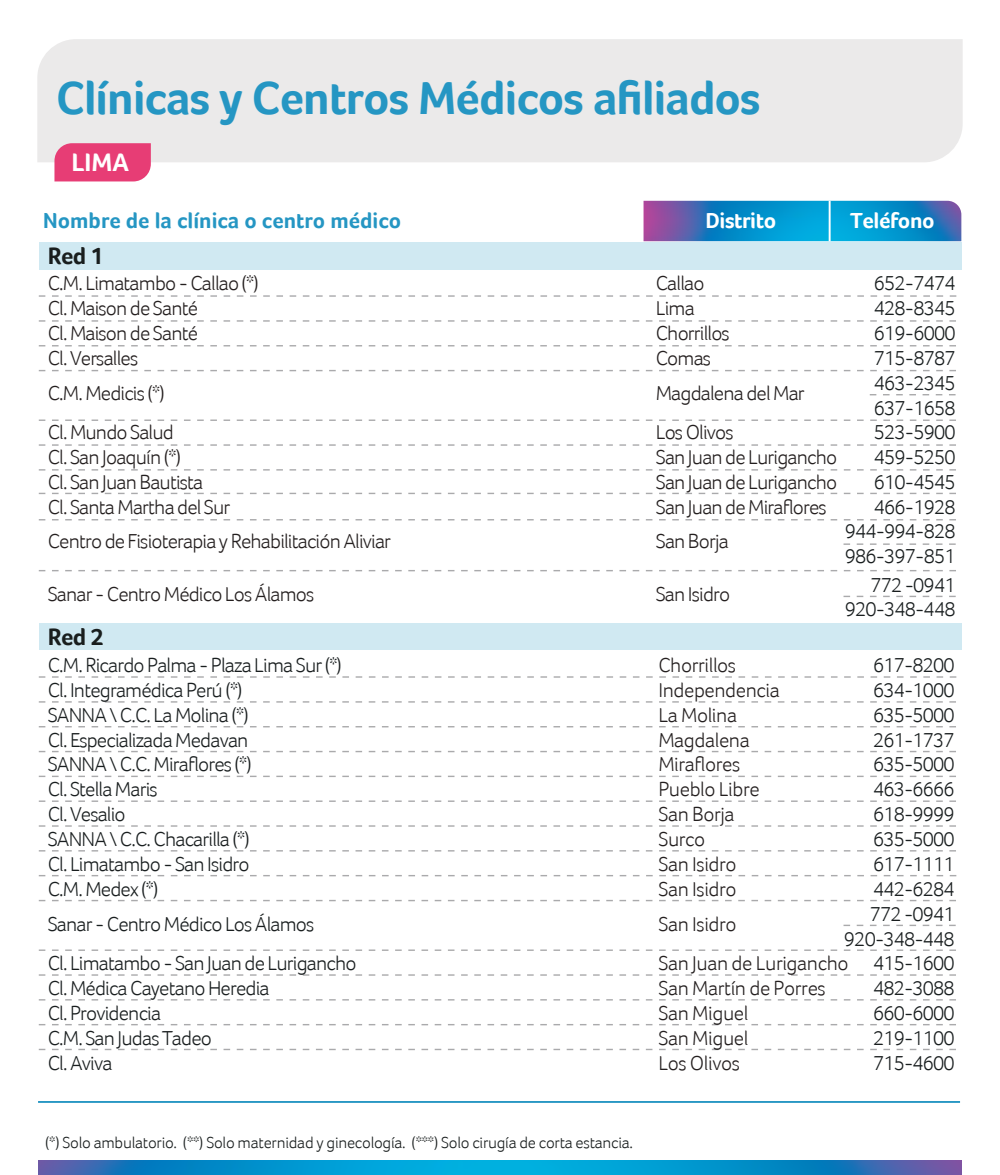
<style>
.page{position:relative;width:1000px;height:1175px;background:#fff}
.page>*{position:absolute;margin:0;border:0;box-sizing:border-box;transform-origin:0 0}
.t1{font:700 47.62px "Foco";letter-spacing:-.02em;color:#2596c3}
.t2{font:700 26.12px "Foco";color:#fff}
.t3{font:700 24.12px "Foco";letter-spacing:-.025em;color:#191e1e}
.t4{font:700 22.38px "Foco";color:#2596c3}
.t5{font:700 22.38px "Foco";letter-spacing:-.02em;color:#fff}
.t6{font:300 20.75px/24.9px "Foco";letter-spacing:-.04em;color:#191e1f}
.t7{font:300 20.75px/24.9px "Foco";letter-spacing:-.04em;color:#241f1f}
.t8{font:300 20.75px/24.9px "Foco";letter-spacing:-.02em;color:#241f1f}
.t9{font:300 16.38px "Foco";letter-spacing:-.015em;color:#191e1e}
</style>
<div class="page">
<div style="left:37px;top:39px;width:926px;height:123px;background:#ebeaea"></div>
<svg style="left:54px;top:143px;width:97px;height:38px;background:#e7457a"></svg>
<img style="left:644px;top:201px;width:317px;height:40px">
<hr style="left:829px;top:201px;width:2px;height:40px;background:#fff">
<hr style="left:38px;top:1101px;width:922px;height:2px;background:#2596c3">
<img style="left:39px;top:1161px;width:922px;height:14px">
<div style="left:39px;top:242px;width:922px;height:27px;background:#d0e9f2"></div>
<svg style="left:39px;top:295px;width:918px;height:2px"></svg>
<svg style="left:870px;top:394px;width:86px;height:1px"></svg>
<svg style="left:39px;top:493px;width:917px;height:1px"></svg>
<svg style="left:39px;top:469px;width:917px;height:2px"></svg>
<svg style="left:39px;top:444px;width:917px;height:2px"></svg>
<svg style="left:39px;top:420px;width:917px;height:1px"></svg>
<svg style="left:39px;top:370px;width:917px;height:1px"></svg>
<svg style="left:39px;top:345px;width:917px;height:1px"></svg>
<svg style="left:39px;top:320px;width:917px;height:2px"></svg>
<svg style="left:39px;top:676px;width:918px;height:2px"></svg>
<svg style="left:39px;top:850px;width:917px;height:2px"></svg>
<svg style="left:39px;top:825px;width:917px;height:2px"></svg>
<svg style="left:39px;top:800px;width:917px;height:2px"></svg>
<svg style="left:39px;top:776px;width:917px;height:1px"></svg>
<svg style="left:39px;top:751px;width:917px;height:1px"></svg>
<svg style="left:39px;top:726px;width:917px;height:1px"></svg>
<svg style="left:39px;top:701px;width:917px;height:2px"></svg>
<svg style="left:39px;top:875px;width:918px;height:1px"></svg>
<svg style="left:39px;top:900px;width:917px;height:1px"></svg>
<svg style="left:844px;top:925px;width:112px;height:1px"></svg>
<svg style="left:844px;top:596px;width:112px;height:1px"></svg>
<svg style="left:844px;top:543px;width:112px;height:2px"></svg>
<svg style="left:39px;top:950px;width:917px;height:1px"></svg>
<svg style="left:39px;top:974px;width:917px;height:2px"></svg>
<svg style="left:39px;top:999px;width:917px;height:2px"></svg>
<svg style="left:39px;top:1024px;width:917px;height:1px"></svg>
<svg style="left:39px;top:1049px;width:917px;height:1px"></svg>
<div style="left:39px;top:624px;width:922px;height:26px;background:#d0e9f2"></div>
<svg style="left:39px;top:570px;width:917px;height:1px"></svg>
<svg style="left:39px;top:519px;width:917px;height:1px"></svg>
<h1 class="t1" style="left:56px;top:70px;width:706px">Clínicas y Centros Médicos afiliados</h1>
<p class="t2" style="left:71px;top:147px;width:59px">LIMA</p>
<p class="t4" style="left:43px;top:207px;width:360px">Nombre de la clínica o centro médico</p>
<p class="t5" style="left:706px;top:207px;width:72px">Distrito</p>
<p class="t5" style="left:850px;top:207px;width:86px">Teléfono</p>
<p class="t3" style="left:48px;top:242px;width:58px">Red 1</p>
<p class="t7" style="left:48px;top:271px;width:213px">C.M. Limatambo - Callao (*)<br>Cl. Maison de Santé<br>Cl. Maison de Santé<br>Cl. Versalles</p>
<p class="t7" style="left:48px;top:373px;width:128px;line-height:39.8px">C.M. Medicis (*)<br>Cl. Mundo Salud</p>
<p class="t7" style="left:48px;top:445px;width:184px">Cl. San Joaquín (*)<br>Cl. San Juan Bautista<br>Cl. Santa Martha del Sur</p>
<p class="t7" style="left:656px;top:271px;width:76px">Callao<br>Lima<br>Chorrillos<br>Comas</p>
<p class="t7" style="left:656px;top:373px;width:150px;line-height:39.8px">Magdalena del Mar<br>Los Olivos</p>
<p class="t7" style="left:656px;top:445px;width:183px;text-align:justify">San Juan de Lurigancho San Juan de Lurigancho San Juan de Miraflores</p>
<p class="t6" style="left:874px;top:271px;width:83px;text-align:justify">652-7474<br>428-8345<br>619-6000<br>715-8787<br>463-2345<br>637-1658<br>523-5900<br>459-5250<br>610-4545<br>466-1928</p>
<p class="t7" style="left:48px;top:528px;width:345px">Centro de Fisioterapia y Rehabilitación Aliviar</p>
<p class="t7" style="left:656px;top:528px;width:75px">San Borja</p>
<p class="t6" style="left:845px;top:519px;width:112px">944-994-828<br>986-397-851</p>
<p class="t7" style="left:48px;top:582px;width:268px">Sanar - Centro Médico Los Álamos</p>
<p class="t7" style="left:656px;top:582px;width:76px">San Isidro</p>
<p class="t6" style="left:845px;top:572px;width:112px;text-align:right">772 -0941<br>920-348-448</p>
<p class="t3" style="left:48px;top:623px;width:58px">Red 2</p>
<p class="t6" style="left:48px;top:652px;width:296px">C.M. Ricardo Palma - Plaza Lima Sur (*)<br>Cl. Integramédica Perú (*)<br>SANNA \ C.C. La Molina (*)<br>Cl. Especializada Medavan<br>SANNA \ C.C. Miraflores (*)<br>Cl. Stella Maris<br>Cl. Vesalio<br>SANNA \ C.C. Chacarilla (*)<br>Cl. Limatambo - San Isidro<br>C.M. Medex (*)</p>
<p class="t6" style="left:48px;top:904px;width:310px;line-height:39.8px">Sanar - Centro Médico Los Álamos<br>Cl. Limatambo - San Juan de Lurigancho</p>
<p class="t6" style="left:48px;top:976px;width:223px">Cl. Médica Cayetano Heredia<br>Cl. Providencia<br>C.M. San Judas Tadeo<br>Cl. Aviva</p>
<p class="t8" style="left:658px;top:652px;width:123px">Chorrillos<br>Independencia<br>La Molina<br>Magdalena<br>Miraflores<br>Pueblo Libre<br>San Borja<br>Surco<br>San Isidro<br>San Isidro</p>
<p class="t8" style="left:658px;top:904px;width:192px;line-height:39.8px">San Isidro<br>San Juan de Lurigancho</p>
<p class="t8" style="left:658px;top:976px;width:169px">San Martín de Porres<br>San Miguel<br>San Miguel<br>Los Olivos</p>
<p class="t6" style="left:844px;top:652px;width:112px;text-align:right">617-8200<br>634-1000<br>635-5000<br>261-1737<br>635-5000<br>463-6666<br>618-9999<br>635-5000<br>617-1111<br>442-6284<br>772 -0941<br>920-348-448<br>415-1600<br>482-3088<br>660-6000<br>219-1100<br>715-4600</p>
<p class="t9" style="left:45px;top:1133px;width:590px">(*) Solo ambulatorio. (**) Solo maternidad y ginecología. (***) Solo cirugía de corta estancia.</p>
</div>
